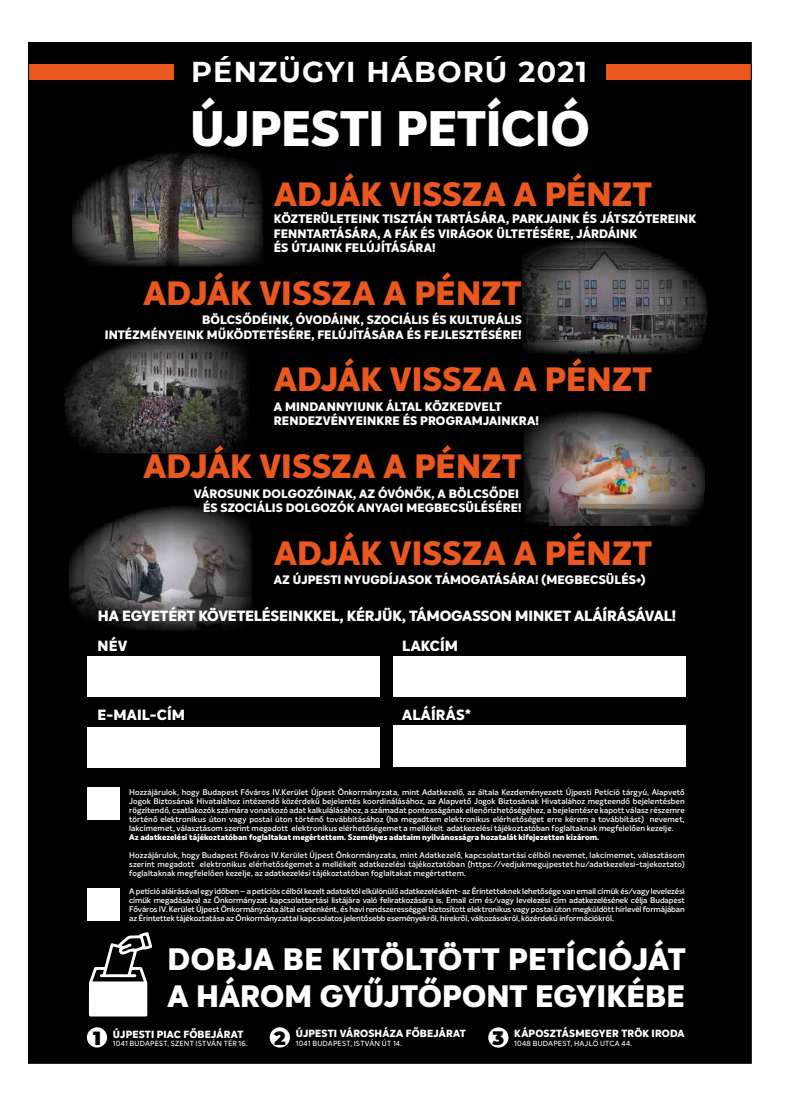
<style>
.page{position:relative;width:794px;height:1106px;background:#fff}
.page>*{position:absolute;margin:0;border:0;box-sizing:border-box;transform-origin:0 0}
.t1{font:800 48.8px "Intelo Alt";letter-spacing:-.005em;color:#fff}
.t2{font:800 33px "Intelo Alt";letter-spacing:.005em;color:#ea571f}
.t3{font:800 30.4px/36.4px "Intelo Alt";letter-spacing:.005em;color:#fff}
.t4{font:700 28.7px "Montserrat";letter-spacing:.045em;color:#fff}
.t5{font:900 19px "Montserrat";color:#000}
.t6{font:800 14.5px "Intelo Alt";letter-spacing:-.01em;color:#fff}
.t7{font:800 14.5px "Intelo Alt";letter-spacing:.015em;color:#fff}
.t8{font:800 12px/14.4px "Intelo Alt";letter-spacing:.01em;color:#fff}
.t9{font:800 11.9px/14.3px "Intelo Alt";letter-spacing:.01em;color:#fff;text-align:right}
.t10{font:800 10.2px "Intelo Alt";letter-spacing:.015em;color:#fff}
.t11{font:600 8px/9px "Intelo Alt";letter-spacing:.005em;color:#fff;text-align:justify}
.t12{font:800 8px "Intelo Alt";letter-spacing:.01em;color:#fff}
.t13{font:500 7.3px "Intelo Alt";letter-spacing:.03em;color:#fff}
</style>
<div class="page">
<div style="left:28px;top:43px;width:723px;height:1020px;background:#000"></div>
<svg style="left:89px;top:932px;width:63px;height:84px"></svg>
<div style="left:87px;top:1027px;width:20px;height:20px;background:#fff;border-radius:50%"></div>
<div style="left:270px;top:1027px;width:20px;height:20px;background:#fff;border-radius:50%"></div>
<div style="left:488px;top:1027px;width:20px;height:20px;background:#fff;border-radius:50%"></div>
<img style="left:584px;top:241px;width:123px;height:84px">
<img style="left:523px;top:241px;width:61px;height:84px">
<img style="left:523px;top:325px;width:183px;height:29px">
<img style="left:704px;top:466px;width:1px;height:26px">
<img style="left:523px;top:411px;width:177px;height:48px">
<img style="left:601px;top:458px;width:103px;height:33px">
<img style="left:670px;top:491px;width:34px;height:2px">
<img style="left:601px;top:491px;width:69px;height:2px">
<img style="left:523px;top:459px;width:78px;height:34px">
<img style="left:524px;top:493px;width:180px;height:32px">
<img style="left:69px;top:506px;width:183px;height:125px">
<img style="left:65px;top:335px;width:103px;height:81px">
<img style="left:168px;top:334px;width:80px;height:82px">
<img style="left:66px;top:416px;width:180px;height:38px">
<img style="left:74px;top:153px;width:120px;height:59px">
<img style="left:72px;top:212px;width:31px;height:25px">
<img style="left:103px;top:212px;width:91px;height:25px">
<img style="left:194px;top:153px;width:69px;height:84px">
<img style="left:72px;top:237px;width:191px;height:30px">
<div style="left:606px;top:64px;width:145px;height:15px;background:#ea571f"></div>
<div style="left:28px;top:64px;width:146px;height:15px;background:#ea571f"></div>
<div style="left:87px;top:656px;width:292px;height:41px;background:#fff"></div>
<div style="left:87px;top:727px;width:292px;height:40px;background:#fff"></div>
<div style="left:87px;top:786px;width:33px;height:33px;background:#fff"></div>
<div style="left:87px;top:887px;width:33px;height:33px;background:#fff"></div>
<div style="left:393px;top:656px;width:293px;height:41px;background:#fff"></div>
<div style="left:393px;top:725px;width:293px;height:42px;background:#fff"></div>
<h3 class="t4" style="left:191px;top:51px;width:397px">PÉNZÜGYI HÁBORÚ 2021</h3>
<h1 class="t1" style="left:190px;top:97px;width:401px">ÚJPESTI PETÍCIÓ</h1>
<h2 class="t2" style="left:274px;top:173px;width:379px">ADJÁK VISSZA A PÉNZT</h2>
<h3 class="t8" style="left:274px;top:212px;width:424px">KÖZTERÜLETEINK TISZTÁN TARTÁSÁRA, PARKJAINK ÉS JÁTSZÓTEREINK<br>FENNTARTÁSÁRA, A FÁK ÉS VIRÁGOK ÜLTETÉSÉRE, JÁRDÁINK<br>ÉS ÚTJAINK FELÚJÍTÁSÁRA!</h3>
<h2 class="t2" style="left:144px;top:271px;width:379px">ADJÁK VISSZA A PÉNZT</h2>
<h3 class="t9" style="left:105px;top:313px;width:418px">BÖLCSŐDÉINK, ÓVODÁINK, SZOCIÁLIS ÉS KULTURÁLIS<br>INTÉZMÉNYEINK MŰKÖDTETÉSÉRE, FELÚJÍTÁSÁRA ÉS FEJLESZTÉSÉRE!</h3>
<h2 class="t2" style="left:274px;top:358px;width:379px">ADJÁK VISSZA A PÉNZT</h2>
<h3 class="t8" style="left:274px;top:400px;width:267px">A MINDANNYIUNK ÁLTAL KÖZKEDVELT<br>RENDEZVÉNYEINKRE ÉS PROGRAMJAINKRA!</h3>
<h2 class="t2" style="left:144px;top:445px;width:379px">ADJÁK VISSZA A PÉNZT</h2>
<h3 class="t9" style="left:194px;top:487px;width:329px">VÁROSUNK DOLGOZÓINAK, AZ ÓVÓNŐK, A BÖLCSŐDEI<br>ÉS SZOCIÁLIS DOLGOZÓK ANYAGI MEGBECSÜLÉSÉRE!</h3>
<h2 class="t2" style="left:274px;top:531px;width:379px">ADJÁK VISSZA A PÉNZT</h2>
<h3 class="t8" style="left:274px;top:573px;width:373px">AZ ÚJPESTI NYUGDÍJASOK TÁMOGATÁSÁRA! (MEGBECSÜLÉS+)</h3>
<h3 class="t6" style="left:98px;top:606px;width:580px">HA EGYETÉRT KÖVETELÉSEINKKEL, KÉRJÜK, TÁMOGASSON MINKET ALÁÍRÁSÁVAL!</h3>
<h3 class="t6" style="left:98px;top:636px;width:31px">NÉV</h3>
<h3 class="t6" style="left:402px;top:636px;width:57px">LAKCÍM</h3>
<h3 class="t6" style="left:98px;top:705px;width:89px">E-MAIL-CÍM</h3>
<h3 class="t7" style="left:402px;top:705px;width:70px">ALÁÍRÁS*</h3>
<p class="t11" style="left:129px;top:787px;width:557px">Hozzájárulok, hogy Budapest Főváros IV.Kerület Újpest Önkormányzata, mint Adatkezelő, az általa Kezdeményezett Újpesti Petíció tárgyú, Alapvető Jogok Biztosának Hivatalához intézendő közérdekű bejelentés koordinálásához, az Alapvető Jogok Biztosának Hivatalához megteendő bejelentésben rögzítendő, csatlakozók számára vonatkozó adat kalkulálásához, a számadat pontosságának ellenőrizhetőségéhez, a bejelentésre kapott válasz részemre történő elektronikus úton vagy postai úton történő továbbításához (ha megadtam elektronikus elérhetőséget erre kérem a továbbítást) nevemet, lakcímemet, választásom szerint megadott elektronikus elérhetőségemet a mellékelt adatkezelési tájékoztatóban foglaltaknak megfelelően kezelje.</p>
<p class="t12" style="left:129px;top:831px;width:471px">Az adatkezelési tájékoztatóban foglaltakat megértettem. Személyes adataim nyilvánosságra hozatalát kifejezetten kizárom.</p>
<p class="t11" style="left:129px;top:850px;width:557px">Hozzájárulok, hogy Budapest Főváros IV.Kerület Újpest Önkormányzata, mint Adatkezelő, kapcsolattartási célból nevemet, lakcímemet, választásom szerint megadott elektronikus elérhetőségemet a mellékelt adatkezelési tájékoztatóban (https://vedjukmegujpestet.hu/adatkezelesi-tajekoztato) foglaltaknak megfelelően kezelje, az adatkezelési tájékoztatóban foglaltakat megértettem.</p>
<p class="t11" style="left:129px;top:886px;width:557px">A petíció aláírásával egy időben – a petíciós célból kezelt adatoktól elkülönülő adatkezelésként- az Érintetteknek lehetősége van email címük és/vagy levelezési címük megadásával az Önkormányzat kapcsolattartási listájára való feliratkozására is. Email cím és/vagy levelezési cím adatkezelésének célja Budapest Főváros IV. Kerület Újpest Önkormányzata által esetenként, és havi rendszerességgel biztosított elektronikus vagy postai úton megküldött hírlevél formájában az Érintettek tájékoztatása az Önkormányzattal kapcsolatos jelentősebb eseményekről, hírekről, változásokról, közérdekű információkról.</p>
<h3 class="t3" style="left:167px;top:942px;width:519px">DOBJA BE KITÖLTÖTT PETÍCIÓJÁT<br>A HÁROM GYŰJTŐPONT EGYIKÉBE</h3>
<p class="t10" style="left:113px;top:1027px;width:132px">ÚJPESTI PIAC FŐBEJÁRAT</p>
<h3 class="t5" style="left:93px;top:1023px;width:9px">1</h3>
<p class="t13" style="left:113px;top:1039px;width:136px">1041 BUDAPEST, SZENT ISTVÁN TÉR 16.</p>
<p class="t10" style="left:296px;top:1027px;width:171px">ÚJPESTI VÁROSHÁZA FŐBEJÁRAT</p>
<h3 class="t5" style="left:274px;top:1023px;width:13px">2</h3>
<p class="t13" style="left:296px;top:1039px;width:108px">1041 BUDAPEST, ISTVÁN ÚT 14.</p>
<p class="t10" style="left:514px;top:1027px;width:172px">KÁPOSZTÁSMEGYER TRÖK IRODA</p>
<h3 class="t5" style="left:492px;top:1023px;width:13px">3</h3>
<p class="t13" style="left:514px;top:1039px;width:119px">1048 BUDAPEST, HAJLÓ UTCA 44.</p>
</div>
